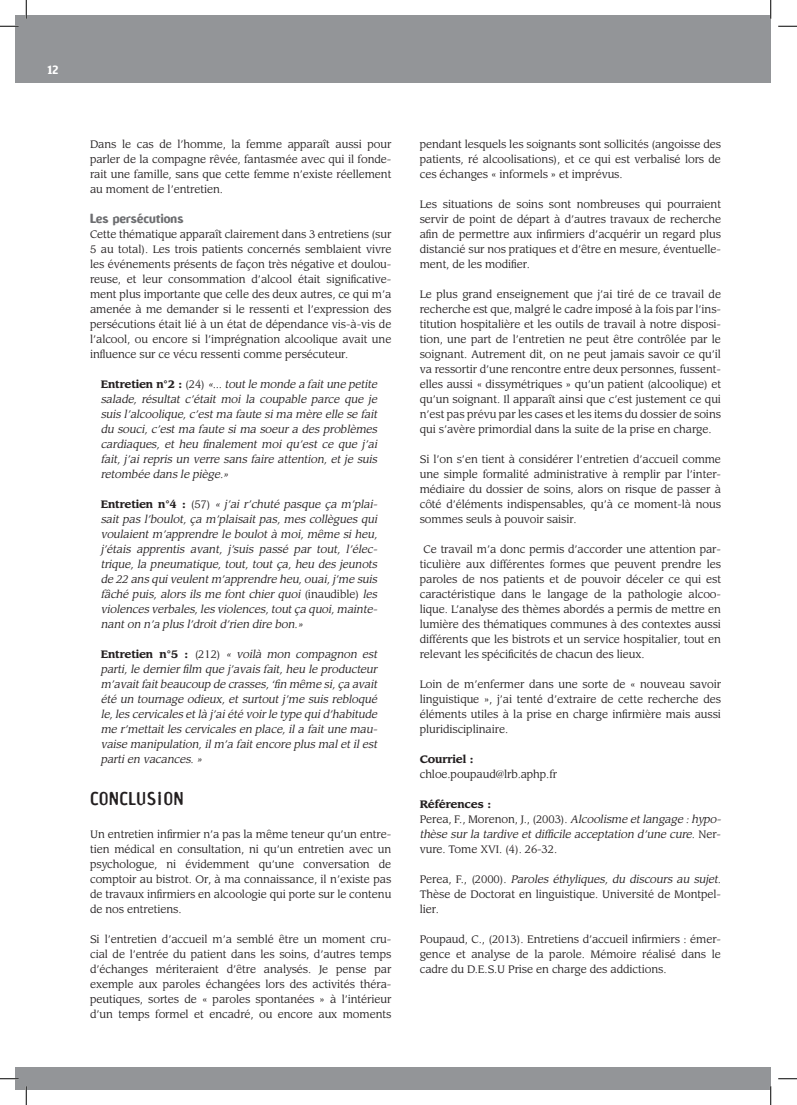
<style>
.page{position:relative;width:797px;height:1105px;background:#fff}
.page>*{position:absolute;margin:0;border:0;box-sizing:border-box;transform-origin:0 0}
.sous_titre_1_ligne{font:17.5px "Amoebia Sans";letter-spacing:.02em;color:#231f20}
.sous_titre{font:700 12.5px "Amoebia";color:#6c6d70}
.t1{font:700 11.25px "Amoebia";color:#fff}
.texte_courant{font:10.62px/15px "Leawood";letter-spacing:-.01em;color:#231f20;text-align:justify}
.texte_courant-2{font:italic 10.62px/15px "Leawood";letter-spacing:-.01em;color:#231f20;text-align:justify}
.texte_courant-3{font:700 10.62px "Leawood";letter-spacing:-.01em;color:#231f20}
.s1{font-weight:700;font-style:normal}
.s2{font-style:normal}
.s3{font-style:italic}
</style>
<div class="page">
<div style="left:16px;top:16px;width:754px;height:67px;background:#939598"></div>
<div style="left:16px;top:1067px;width:754px;height:22px;background:#939598"></div>
<svg style="left:0;top:25px;width:19px;height:2px"></svg>
<svg style="left:778px;top:25px;width:19px;height:2px"></svg>
<svg style="left:0;top:1078px;width:19px;height:1px"></svg>
<svg style="left:778px;top:1078px;width:19px;height:1px"></svg>
<svg style="left:25px;top:0;width:2px;height:19px"></svg>
<svg style="left:25px;top:1086px;width:2px;height:19px"></svg>
<svg style="left:770px;top:0;width:1px;height:19px"></svg>
<svg style="left:770px;top:1086px;width:1px;height:19px"></svg>
<p class="t1" style="left:48px;top:64px;width:12px">12</p>
<p class="texte_courant" style="left:90px;top:136px;width:303px">Dans le cas de l’homme, la femme apparaît aussi pour parler de la compagne rêvée, fantasmée avec qui il fonde&shy;rait une famille, sans que cette femme n’existe réellement au moment de l’entretien.</p>
<p class="sous_titre" style="left:90px;top:211px;width:95px">Les persécutions</p>
<p class="texte_courant" style="left:90px;top:226px;width:303px">Cette thématique apparaît clairement dans 3 entretiens (sur 5 au total). Les trois patients concernés semblaient vivre les événements présents de façon très négative et doulou&shy;reuse, et leur consommation d’alcool était significative&shy;ment plus importante que celle des deux autres, ce qui m’a amenée à me demander si le ressenti et l’expression des persécutions était lié à un état de dépendance vis-à-vis de l’alcool, ou encore si l’imprégnation alcoolique avait une influence sur ce vécu ressenti comme persécuteur.</p>
<p class="texte_courant-2" style="left:101px;top:376px;width:280px"><span class="s1">En tre ti en n ° 2 :</span> <span class="s2">( 2 4 )</span> «...toutle monde a faitune petite salade, résultat c’était moi la coup able p arce que je suis l’alcoolique, c’est ma faute si ma mère elle se fait du souci, c’est ma faute si ma soeur a des problèmes cardiaques, et heu finalement moi qu’est ce que j ’ai fait, j ’ai rep ris un verre sans faire attention, et je suis retombée dans le p iège.»</p>
<p class="texte_courant-2" style="left:101px;top:496px;width:280px"><span class="s1">Entretien n°4 :</span> <span class="s2">(57)</span> « j’ai r’chuté pasque ça m’plai&shy;sait p as l’boulot, ça m’plaisait p as, mes collègues qui voulaient m’apprendre le boulot à moi, même si heu, j ’étais app rentis avant, j ’suis p assé p ar tout, l’élec&shy;trique, la pneumatique, tout, tout ça, heu des jeunots de 22 ans quiveulentm’apprendre heu,ouai,j ’me suis fâché puis, alors ils me font chier quoi <span class="s2">( i n a u d i b l e )</span> les violences verbales,les violences,toutça quoi,mainte&shy;nanton n’a plus l’droitd’rien dire bon.»</p>
<p class="texte_courant-2" style="left:101px;top:646px;width:280px"><span class="s1">Entretien n°5 :</span> <span class="s2">(212)</span> « voilà mon compagnon est p arti, le dernier film que j ’avais fait, heu le p roducteur m’avaitfaitbeaucoup de crasses,‘fin même si,ça avait été un tournage odieux, et surtout j ’me suis rebloqué le,les cervicales etlà j ’aiété voirle typ e quid’habitude me r’mettait les cervicales en place, il a fait une mau&shy;vaise manipulation,ilm’a faitencore plus maletilest partien vacances. »</p>
<p class="sous_titre_1_ligne" style="left:90px;top:788px;width:95px">CONCLUSION</p>
<p class="texte_courant" style="left:90px;top:826px;width:303px">Un entretien infirmier n’a pas la même teneur qu’un entre&shy;tien médical en consultation, ni qu’un entretien avec un psychologue, ni évidemment qu’une conversation de comptoir au bistrot. Or, à ma connaissance, il n’existe pas de travaux infirmiers en alcoologie qui porte sur le contenu de nos entretiens.</p>
<p class="texte_courant" style="left:90px;top:931px;width:303px">Si l’entretien d’accueil m’a semblé être un moment cru&shy;cial de l’entrée du patient dans les soins, d’autres temps d’échanges mériteraient d’être analysés. Je pense par exemple aux paroles échangées lors des activités théra&shy;peutiques, sortes de « paroles spontanées » à l’intérieur d’un temps formel et encadré, ou encore aux moments</p>
<p class="texte_courant" style="left:420px;top:136px;width:303px">pendant lesquels les soignants sont sollicités (angoisse des patients, ré alcoolisations), et ce qui est verbalisé lors de ces échanges « informels » et imprévus.</p>
<p class="texte_courant" style="left:420px;top:196px;width:303px">Les situations de soins sont nombreuses qui pourraient servir de point de départ à d’autres travaux de recherche afin de permettre aux infirmiers d’acquérir un regard plus distancié sur nos pratiques et d’être en mesure, éventuelle&shy;ment, de les modifier.</p>
<p class="texte_courant" style="left:420px;top:286px;width:303px">Le plus grand enseignement que j’ai tiré de ce travail de recherche est que, malgré le cadre imposé à la fois par l’ins&shy;titution hospitalière et les outils de travail à notre disposi&shy;tion, une part de l’entretien ne peut être contrôlée par le soignant. Autrement dit, on ne peut jamais savoir ce qu’il va ressortir d’une rencontre entre deux personnes, fussent&shy;elles aussi « dissymétriques » qu’un patient (alcoolique) et qu’un soignant. Il apparaît ainsi que c’est justement ce qui n’est pas prévu par les cases et les items du dossier de soins qui s’avère primordial dans la suite de la prise en charge.</p>
<p class="texte_courant" style="left:420px;top:451px;width:303px">Si l’on s’en tient à considérer l’entretien d’accueil comme une simple formalité administrative à remplir par l’inter&shy;médiaire du dossier de soins, alors on risque de passer à côté d’éléments indispensables, qu’à ce moment-là nous sommes seuls à pouvoir saisir.</p>
<p class="texte_courant" style="left:420px;top:541px;width:303px;text-indent:4px">Ce travail m’a donc permis d’accorder une attention par&shy;ticulière aux différentes formes que peuvent prendre les paroles de nos patients et de pouvoir déceler ce qui est caractéristique dans le langage de la pathologie alcoo&shy;lique. L’analyse des thèmes abordés a permis de mettre en lumière des thématiques communes à des contextes aussi différents que les bistrots et un service hospitalier, tout en relevant les spécificités de chacun des lieux.</p>
<p class="texte_courant" style="left:420px;top:676px;width:303px">Loin de m’enfermer dans une sorte de « nouveau savoir linguistique », j’ai tenté d’extraire de cette recherche des éléments utiles à la prise en charge infirmière mais aussi pluridisciplinaire.</p>
<p class="texte_courant-3" style="left:420px;top:752px;width:55px">Courriel :</p>
<p class="texte_courant" style="left:420px;top:766px;width:139px">chloe.poupaud@lrb.aphp.fr</p>
<p class="texte_courant-3" style="left:420px;top:797px;width:73px">Références :</p>
<p class="texte_courant-2" style="left:420px;top:811px;width:305px;text-align:left"><span class="s2">Perea, F., Morenon, J., (2003).</span> Alcoolisme etlangage:hypo&shy;thèse sur la tardive et difficile acceptation d’une cure. <span class="s2">N e r - vure. Tome XVI. (4). 26-32.</span></p>
<p class="texte_courant" style="left:420px;top:871px;width:305px;text-align:left">P e r e a , F. , ( 2 0 0 0 ) . <span class="s3">Paroles éthyliques, du discours au sujet.<br></span>Thèse de Doctorat en linguistique. Université de Montpel&shy;lier.</p>
<p class="texte_courant" style="left:420px;top:931px;width:303px">Poupaud, C., (2013). Entretiens d’accueil infirmiers : émer&shy;gence et analyse de la parole. Mémoire réalisé dans le cadre du D.E.S.U Prise en charge des addictions.</p>
</div>
